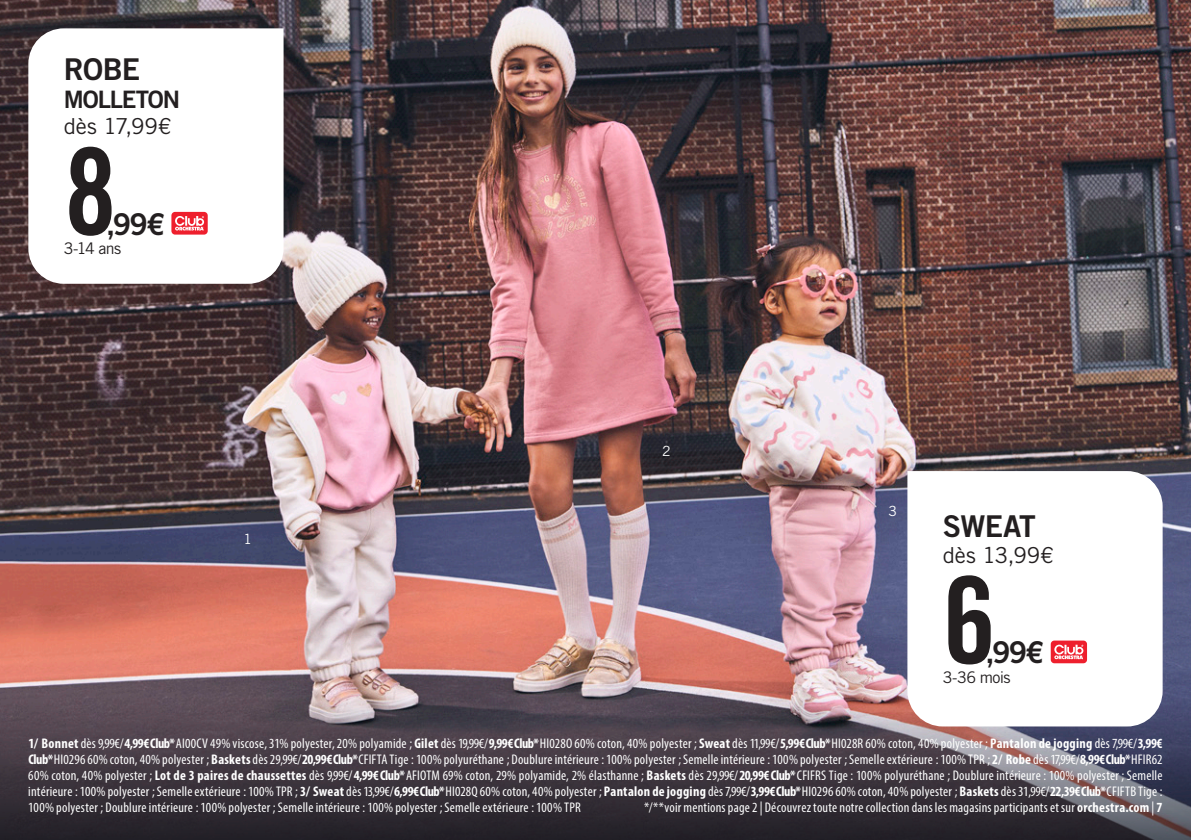
<style>
.page{position:relative;width:1191px;height:840px;background:#fff}
.page>*{position:absolute;margin:0;border:0;box-sizing:border-box;transform-origin:0 0}
.t1{font:120px "Trade Gothic LT Std Bd Cn 20";color:#231f20}
.t2{font:30px "Trade Gothic LT Bold Two";letter-spacing:-.03em;color:#231f20}
.t3{font:24px "Trade Gothic LT Bold Two";letter-spacing:-.04em;color:#231f20}
.t4{font:22px "Trade Gothic LT";letter-spacing:-.01em;color:#231f20}
.t5{font:16px "Trade Gothic LT";letter-spacing:-.045em;color:#231f20}
.t6{font:condensed 14px/16px "Myriad Pro";letter-spacing:.015em;color:#fff;text-align:justify}
.t7{font:14px "Trade Gothic LT";color:#fff}
.s1{font-weight:700}
</style>
<div class="page">
<img style="left:0;top:0;width:1191px;height:697px">
<svg style="left:0;top:697px;width:1191px;height:142px;background:#473f48"></svg>
<svg style="left:28px;top:28px;width:255px;height:255px"></svg>
<div style="left:171px;top:212px;width:37px;height:22px;background:#ee1f2d;border-radius:4px"></div>
<svg style="left:175px;top:216px;width:29px;height:14px"></svg>
<svg style="left:907px;top:471px;width:255px;height:255px"></svg>
<svg style="left:1050px;top:640px;width:37px;height:23px"></svg>
<svg style="left:1054px;top:644px;width:29px;height:14px"></svg>
<h2 class="t2" style="left:64px;top:51px;width:78px">ROBE</h2>
<h3 class="t3" style="left:64px;top:84px;width:118px">MOLLETON</h3>
<h3 class="t4" style="left:64px;top:113px;width:109px">dès 17,99€</h3>
<h1 class="t1" style="left:64px;top:119px;width:55px">8</h1>
<h2 class="t2" style="left:106px;top:205px;width:60px">,99€</h2>
<p class="t5" style="left:64px;top:238px;width:59px">3-14 ans</p>
<p class="t7" style="left:243px;top:530px;width:10px">1</p>
<p class="t7" style="left:662px;top:442px;width:10px">2</p>
<p class="t7" style="left:888px;top:502px;width:10px">3</p>
<h2 class="t2" style="left:943px;top:507px;width:95px">SWEAT</h2>
<h3 class="t4" style="left:943px;top:541px;width:113px">dès 13,99€</h3>
<h1 class="t1" style="left:943px;top:547px;width:55px">6</h1>
<h2 class="t2" style="left:985px;top:633px;width:60px">,99€</h2>
<p class="t5" style="left:943px;top:666px;width:69px">3-36 mois</p>
<p class="t6" style="left:28px;top:734px;width:1135px"><span class="s1">1/ Bonnet</span> dès 9,99€/ <span class="s1">4,99€ Club*</span> AI00CV 49% viscose, 31% polyester, 20% polyamide ; <span class="s1">Gilet</span> dès 19,99€/ <span class="s1">9,99€ Club*</span> HI028O 60% coton, 40% polyester ; <span class="s1">Sweat</span> dès 11,99€/ <span class="s1">5,99€ Club*</span> HI028R 60% coton, 40% polyester ; <span class="s1">Pantalon de jogging</span> dès 7,99€/ <span class="s1">3,99€ Club*</span> HI0296 60% coton, 40% polyester ; <span class="s1">Baskets</span> dès 29,99€/ <span class="s1">20,99€ Club*</span> CFIFTA Tige : 100% polyuréthane ; Doublure intérieure : 100% polyester ; Semelle intérieure : 100% polyester ; Semelle extérieure : 100% TPR ; <span class="s1">2/ Robe</span> dès 17,99€/ <span class="s1">8,99€ Club*</span> HFIR62<br>60% coton, 40% polyester ; <span class="s1">Lot de 3 paires de chaussettes</span> dès 9,99€/ <span class="s1">4,99€ Club*</span> AFIOTM 69% coton, 29% polyamide, 2% élasthanne ; <span class="s1">Baskets</span> dès 29,99€/ <span class="s1">20,99€ Club*</span> CFIFRS Tige : 100% polyuréthane ; Doublure intérieure : 100% polyester ; Semelle intérieure : 100% polyester ; Semelle extérieure : 100% TPR ; <span class="s1">3/ Sweat</span> dès 13,99€/ <span class="s1">6,99€ Club*</span> HI028Q 60% coton, 40% polyester ; <span class="s1">Pantalon de jogging</span> dès 7,99€/ <span class="s1">3,99€ Club*</span> HI0296 60% coton, 40% polyester ; <span class="s1">Baskets</span> dès 31,99€/ <span class="s1">22,39€ Club*</span> CFIFTB Tige :<br>100% polyester ; Doublure intérieure : 100% polyester ; Semelle intérieure : 100% polyester ; Semelle extérieure : 100% TPR</p>
<p class="t6" style="left:644px;top:798px;width:520px">*/**voir mentions page 2 | Découvrez toute notre collection dans les magasins participants et sur <span class="s1">orchestra.com</span> | <span class="s1">7</span></p>
</div>
